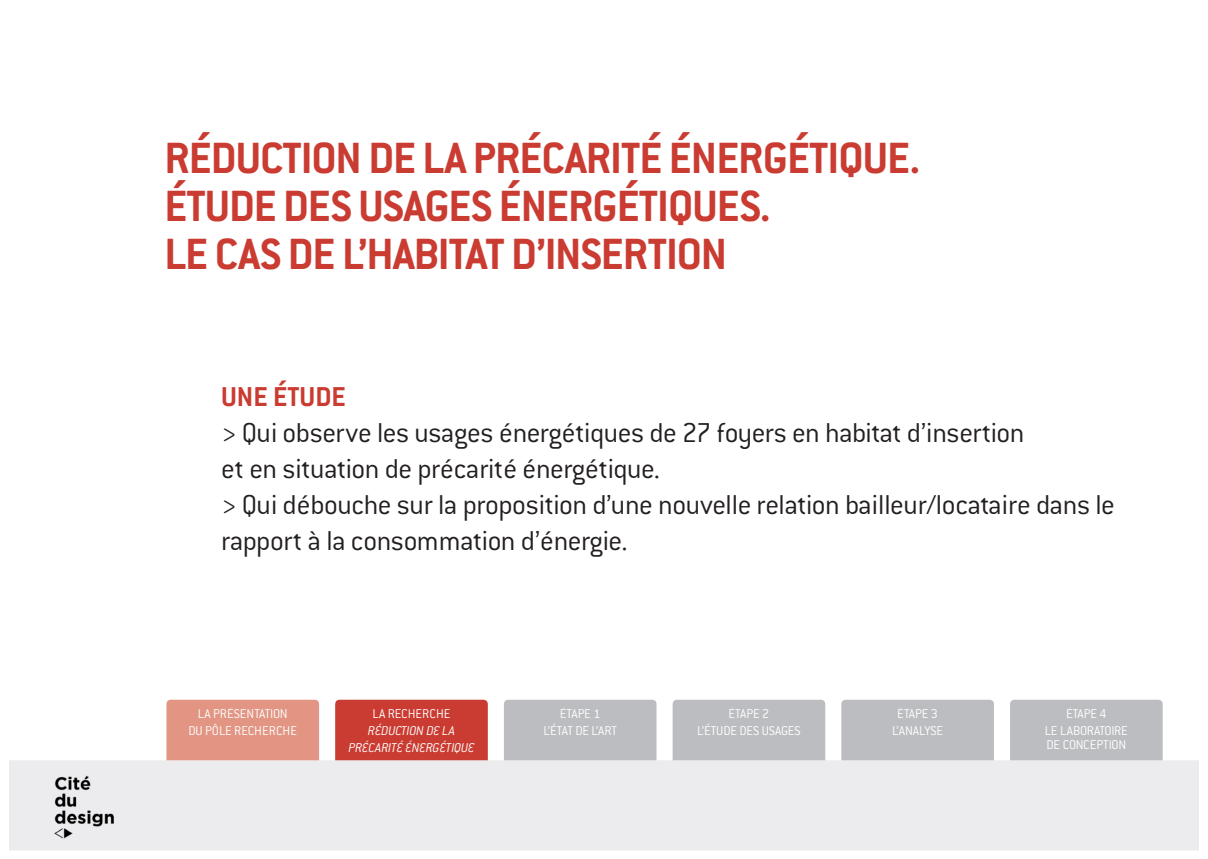
<style>
.page{position:relative;width:1208px;height:859px;background:#fff}
.page>*{position:absolute;margin:0;border:0;box-sizing:border-box;transform-origin:0 0}
.t1{font:700 48px "Conduit ITC";letter-spacing:-.02em;color:#ca3b31}
.t2{font:300 30px/36px "Conduit ITC";letter-spacing:-.015em;color:#231f20}
.t3{font:700 30px "Conduit ITC";color:#ca3b31}
.t4{font:300 14px/16.8px "Conduit ITC";color:#fff;text-align:center}
.t5{font:italic 300 14px/16.8px "Conduit ITC";letter-spacing:-.005em;color:#fff;text-align:center}
.t6{font:300 14px "Conduit ITC";letter-spacing:-.02em;color:#fff}
</style>
<div class="page">
<div style="left:170px;top:704px;width:145px;height:106px;background:#e29582"></div>
<div style="left:166px;top:700px;width:153px;height:114px;border:8px solid #e29582"></div>
<div style="left:508px;top:704px;width:144px;height:106px;background:#bcbdc0"></div>
<div style="left:504px;top:700px;width:152px;height:114px;border:8px solid #bcbdc0"></div>
<div style="left:845px;top:704px;width:145px;height:106px;background:#bcbdc0"></div>
<div style="left:841px;top:700px;width:153px;height:114px;border:8px solid #bcbdc0"></div>
<div style="left:676px;top:704px;width:145px;height:106px;background:#bcbdc0"></div>
<div style="left:672px;top:700px;width:153px;height:114px;border:8px solid #bcbdc0"></div>
<div style="left:1014px;top:704px;width:144px;height:106px;background:#bcbdc0"></div>
<div style="left:1010px;top:700px;width:152px;height:114px;border:8px solid #bcbdc0"></div>
<div style="left:339px;top:704px;width:145px;height:106px;background:#ca3b31"></div>
<div style="left:335px;top:700px;width:153px;height:114px;border:8px solid #ca3b31"></div>
<div style="left:9px;top:760px;width:1190px;height:90px;background:#ececee"></div>
<img style="left:47px;top:774px;width:81px;height:75px">
<p class="t1" style="left:164px;top:130px;width:757px">RÉDUCTION DE LA PRÉCARITÉ ÉNERGÉTIQUE.</p>
<p class="t1" style="left:164px;top:178px;width:608px">ÉTUDE DES USAGES ÉNERGÉTIQUES.</p>
<p class="t1" style="left:164px;top:226px;width:564px">LE CAS DE L’HABITAT D’INSERTION</p>
<p class="t3" style="left:221px;top:379px;width:126px">UNE ÉTUDE</p>
<p class="t2" style="left:221px;top:414px;width:805px">&gt; Qui observe les usages énergétiques de 27 foyers en habitat d’insertion</p>
<p class="t2" style="left:221px;top:450px;width:440px">et en situation de précarité énergétique.</p>
<p class="t2" style="left:221px;top:486px;width:895px">&gt; Qui débouche sur la proposition d’une nouvelle relation bailleur/locataire dans le rapport à la consommation d’énergie.</p>
<p class="t4" style="left:188px;top:706px;width:110px">LA PRÉSENTATION<br>DU PÔLE RECHERCHE</p>
<p class="t4" style="left:543px;top:706px;width:75px">ÉTAPE 1<br>L’ÉTAT DE L’ART</p>
<p class="t4" style="left:892px;top:706px;width:53px">ÉTAPE 3<br>L’ANALYSE</p>
<p class="t4" style="left:697px;top:706px;width:105px">ÉTAPE 2<br>L’ÉTUDE DES USAGES</p>
<p class="t4" style="left:1044px;top:706px;width:85px">ÉTAPE 4<br>LE LABORATOIRE</p>
<p class="t6" style="left:1046px;top:737px;width:81px">DE CONCEPTION</p>
<p class="t4" style="left:372px;top:706px;width:80px">LA RECHERCHE</p>
<p class="t5" style="left:348px;top:722px;width:127px">RÉDUCTION DE LA<br>PRÉCARITÉ ÉNERGÉTIQUE</p>
</div>
